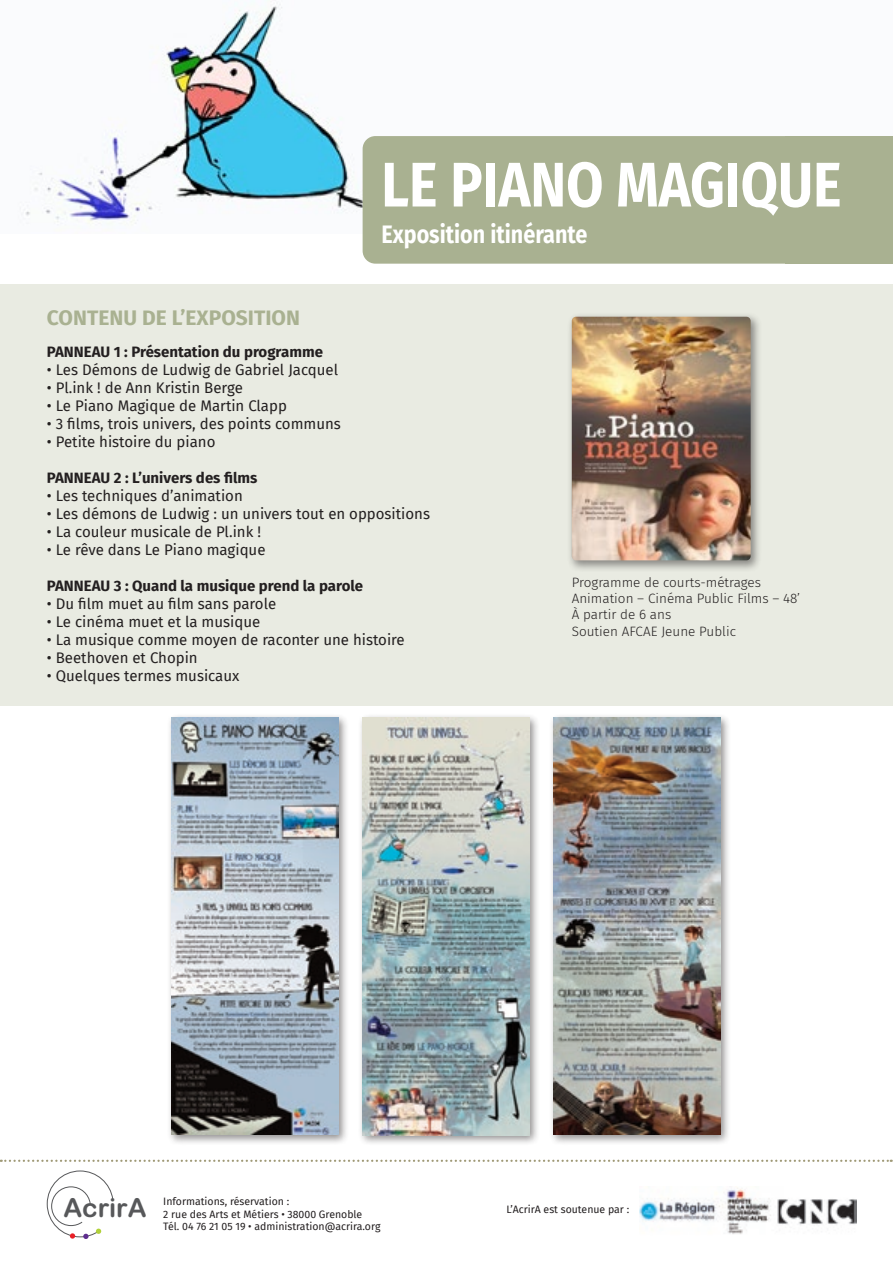
<style>
.page{position:relative;width:893px;height:1263px;background:#fff}
.page>*{position:absolute;margin:0;border:0;box-sizing:border-box;transform-origin:0 0}
.t1{font:700 63px "Fira Sans";color:#fff;scale:.86 1}
.t2{font:26.25px "Arial Rounded MT Bold";color:#57585a}
.t3{font:700 25.2px "Fira Sans";color:#fff;scale:.86 1}
.t4{font:700 21px "Fira Sans";color:#a9b191}
.t5{font:15px "Fira Sans";color:#231f20}
.t6{font:700 15px "Fira Sans";color:#231f20}
.t7{font:300 13.5px "Fira Sans";color:#231f20}
.t8{font:10.5px/12.6px "Fira Sans";color:#231f20}
</style>
<div class="page">
<svg style="left:1px;top:1160px;width:891px;height:2px"></svg>
<img style="left:640px;top:1187px;width:216px;height:47px">
<svg style="left:47px;top:1171px;width:66px;height:68px"></svg>
<img style="left:20px;top:0;width:352px;height:234px">
<div style="left:167px;top:713px;width:182px;height:432px;background:#231f20;opacity:.5"></div>
<img style="left:171px;top:718px;width:167px;height:417px">
<div style="left:358px;top:713px;width:182px;height:432px;background:#231f20;opacity:.5"></div>
<img style="left:363px;top:718px;width:167px;height:417px">
<div style="left:549px;top:713px;width:182px;height:432px;background:#231f20;opacity:.5"></div>
<img style="left:554px;top:718px;width:167px;height:417px">
<div style="left:363px;top:136px;width:530px;height:128px;background:#a9b191;border-radius:13px"></div>
<div style="left:785px;top:136px;width:108px;height:128px;background:#a9b191"></div>
<div style="left:0;top:284px;width:893px;height:422px;background:#e9ebe2"></div>
<div style="left:567px;top:311px;width:195px;height:261px;background:#231f20;opacity:.5"></div>
<img style="left:572px;top:317px;width:179px;height:243px">
<p class="t4" style="left:47px;top:300px;width:254px">CONTENU DE L’EXPOSITION</p>
<p class="t1" style="left:381px;top:131px;width:537px">LE PIANO MAGIQUE</p>
<p class="t3" style="left:381px;top:212px;width:241px">Exposition itinérante</p>
<p class="t6" style="left:47px;top:339px;width:277px">PANNEAU 1 : Présentation du programme</p>
<p class="t5" style="left:47px;top:359px;width:293px">• Les Démons de Ludwig de Gabriel Jacquel</p>
<p class="t5" style="left:47px;top:377px;width:197px">• Pl.ink ! de Ann Kristin Berge</p>
<p class="t5" style="left:47px;top:395px;width:241px">• Le Piano Magique de Martin Clapp</p>
<p class="t5" style="left:47px;top:413px;width:295px">• 3 films, trois univers, des points communs</p>
<p class="t5" style="left:47px;top:431px;width:170px">• Petite histoire du piano</p>
<p class="t6" style="left:47px;top:465px;width:212px">PANNEAU 2 : L’univers des films</p>
<p class="t5" style="left:47px;top:485px;width:197px">• Les techniques d’animation</p>
<p class="t5" style="left:47px;top:503px;width:385px">• Les démons de Ludwig : un univers tout en oppositions</p>
<p class="t5" style="left:47px;top:521px;width:215px">• La couleur musicale de Pl.ink !</p>
<p class="t5" style="left:47px;top:539px;width:220px">• Le rêve dans Le Piano magique</p>
<p class="t6" style="left:47px;top:573px;width:318px">PANNEAU 3 : Quand la musique prend la parole</p>
<p class="t5" style="left:47px;top:593px;width:231px">• Du film muet au film sans parole</p>
<p class="t5" style="left:47px;top:611px;width:215px">• Le cinéma muet et la musique</p>
<p class="t5" style="left:47px;top:629px;width:359px">• La musique comme moyen de raconter une histoire</p>
<p class="t5" style="left:47px;top:647px;width:152px">• Beethoven et Chopin</p>
<p class="t5" style="left:47px;top:665px;width:194px">• Quelques termes musicaux</p>
<p class="t7" style="left:572px;top:573px;width:191px">Programme de courts-métrages</p>
<p class="t7" style="left:572px;top:589px;width:230px">Animation – Cinéma Public Films – 48’</p>
<p class="t7" style="left:572px;top:605px;width:101px">À partir de 6 ans</p>
<p class="t7" style="left:572px;top:621px;width:166px">Soutien AFCAE Jeune Public</p>
<h2 class="t2" style="left:63px;top:1192px;width:85px">AcrirA</h2>
<p class="t8" style="left:163px;top:1195px;width:219px">Informations, réservation :<br>2 rue des Arts et Métiers • 38000 Grenoble<br>Tél. 04 76 21 05 19 • administration@acrira.org</p>
<p class="t8" style="left:506px;top:1202px;width:124px">L’AcrirA est soutenue par :</p>
</div>
